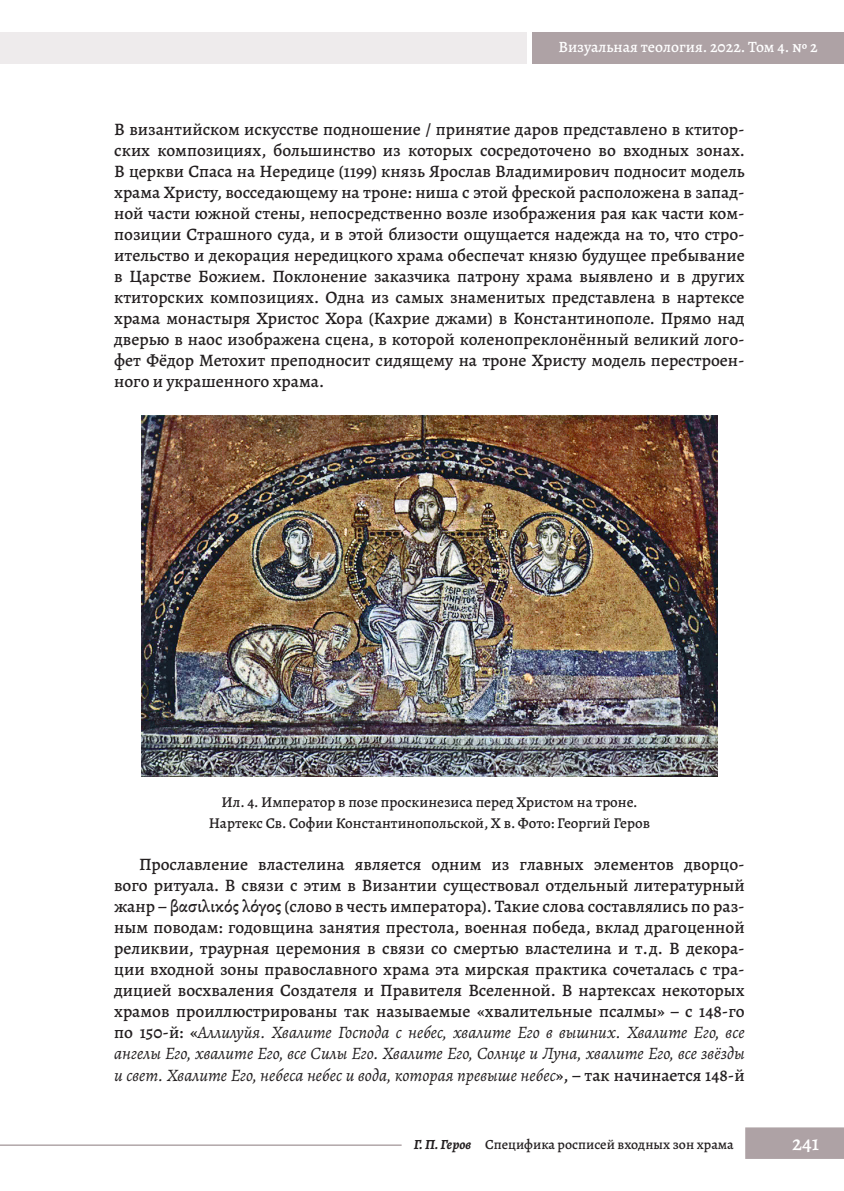
<style>
.page{position:relative;width:844px;height:1191px;background:#fff}
.page>*{position:absolute;margin:0;border:0;box-sizing:border-box;transform-origin:0 0}
.t1{font:500 21px "Alegreya";color:#fff}
.основной_текст{font:500 17.5px/21px "Alegreya";color:#231f20;text-align:justify}
.t2{font:500 15.75px "Alegreya";color:#fff}
.подпись_к_фото{font:500 15.05px "Alegreya";color:#231f20}
.t3{font:500 14px "Alegreya";color:#231f20}
.s1{font-weight:400;font-style:italic}
.s2{font-weight:700;font-style:italic}
</style>
<div class="page">
<hr style="left:0;top:1144px;width:401px;height:1px;background:#8b7a7e">
<div style="left:745px;top:1127px;width:98px;height:32px;background:#aea2a5;border:2px solid #aea2a5"></div>
<div style="left:532px;top:32px;width:311px;height:32px;background:#aea2a5"></div>
<div style="left:0;top:32px;width:527px;height:32px;background:#eeebec"></div>
<img style="left:142px;top:415px;width:575px;height:361px">
<p class="t2" style="left:558px;top:37px;width:260px">Визуальная теология. 2022. Том 4. № 2</p>
<p class="основной_текст" style="left:114px;top:119px;width:632px">В византийском искусстве подношение / принятие даров представлено в ктитор&shy;ских композициях, большинство из которых сосредоточено во входных зонах.<br>В церкви Спаса на Нередице (1199) князь Ярослав Владимирович подносит модель храма Христу, восседающему на троне: ниша с этой фреской расположена в запад&shy;ной части южной стены, непосредственно возле изображения рая как части ком&shy;позиции Страшного суда, и в этой близости ощущается надежда на то, что стро&shy;ительство и декорация нередицкого храма обеспечат князю будущее пребывание в Царстве Божием. Поклонение заказчика патрону храма выявлено и в других ктиторских композициях. Одна из самых знаменитых представлена в нартексе храма монастыря Христос Хора (Кахрие джами) в Константинополе. Прямо над дверью в наос изображена сцена, в которой коленопреклонённый великий лого&shy;фет Фёдор Метохит преподносит сидящему на троне Христу модель перестроен&shy;ного и украшенного храма.</p>
<p class="подпись_к_фото" style="left:221px;top:791px;width:417px">Ил. 4. Император в позе проскинезиса перед Христом на троне.</p>
<p class="подпись_к_фото" style="left:209px;top:812px;width:442px">Нартекс Св. Софии Константинопольской, Х в. Фото: Георгий Геров</p>
<p class="основной_текст" style="left:114px;top:854px;width:632px;text-indent:25px">Прославление властелина является одним из главных элементов дворцо&shy;вого ритуала. В связи с этим в Византии существовал отдельный литературный жанр–βασιλικός λόγος (слово в честь императора). Такие слова составлялись по раз&shy;ным поводам: годовщина занятия престола, военная победа, вклад драгоценной реликвии, траурная церемония в связи со смертью властелина и т. д. В декора&shy;ции входной зоны православного храма эта мирская практика сочеталась с тра&shy;дицией восхваления Создателя и Правителя Вселенной. В нартексах некоторых храмов проиллюстрированы так называемые «хвалительные псалмы» – с 148‑го по 150‑й: «<span class="s1">Аллилуйя. Хвалите Господа с небес, хвалите Его в вышних. Хвалите Его, все ангелы Его, хвалите Его, все Силы Его. Хвалите Его, Солнце и Луна, хвалите Его, все звёзды и свет. Хвалите Его, небеса небес и вода, которая превыше небес</span>», – так начинается 148‑й</p>
<p class="t3" style="left:414px;top:1135px;width:321px"><span class="s2">Г. П. Геров</span> Специфика росписей входных зон храма</p>
<p class="t1" style="left:791px;top:1129px;width:29px">241</p>
</div>
